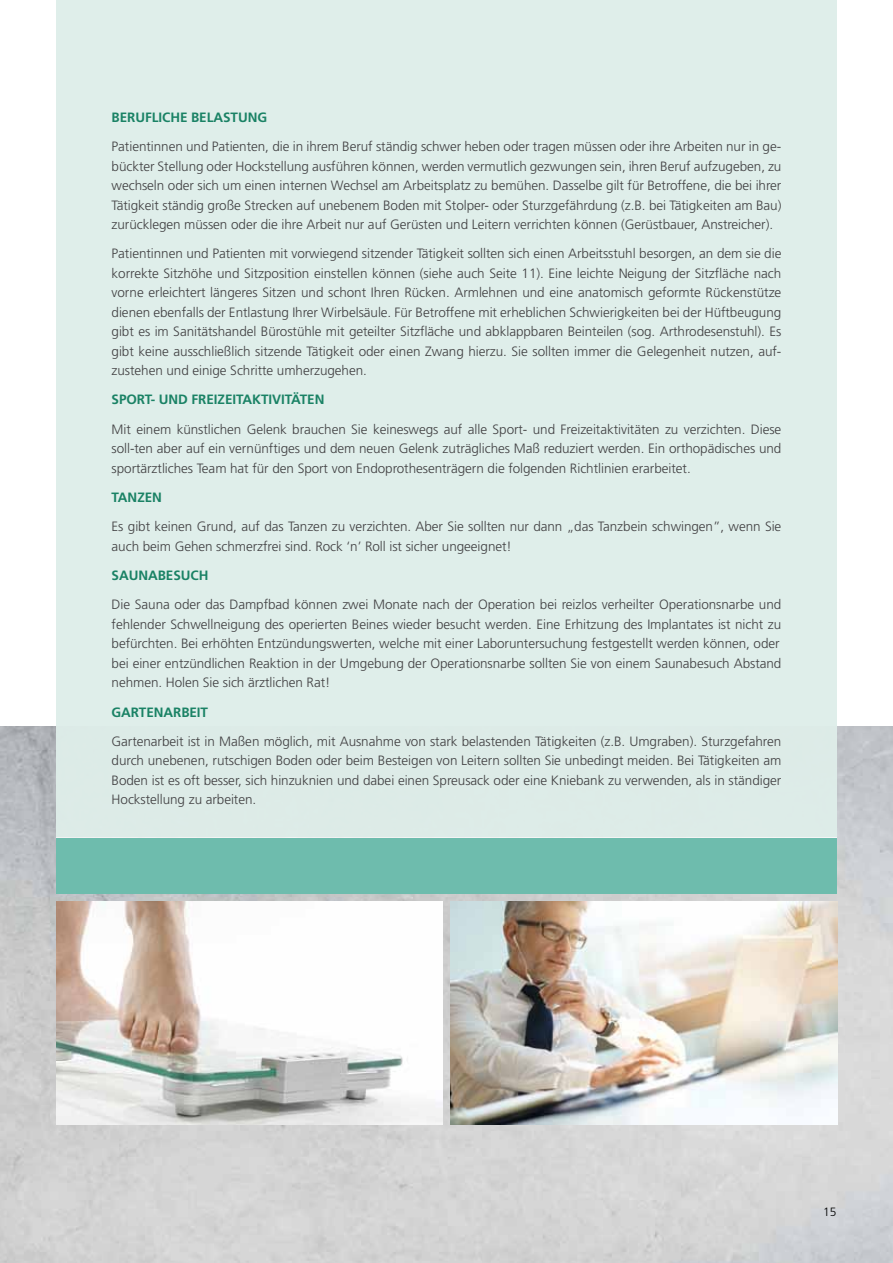
<style>
.page{position:relative;width:893px;height:1263px;background:#fff}
.page>*{position:absolute;margin:0;border:0;box-sizing:border-box;transform-origin:0 0}
.t1{font:300 13.5px/19.5px "Frutiger LT Pro";letter-spacing:-.005em;color:#414042;text-align:justify}
.t2{font:700 13.5px "Frutiger LT Pro";letter-spacing:-.005em;color:#1a8265}
.t3{font:300 12px "Frutiger LT Pro";color:#000}
</style>
<div class="page">
<img style="left:0;top:726px;width:893px;height:537px">
<div style="left:56px;top:0;width:781px;height:837px;background:#dfeeea"></div>
<img style="left:451px;top:901px;width:386px;height:224px">
<img style="left:56px;top:901px;width:386px;height:224px">
<div style="left:56px;top:838px;width:781px;height:56px;background:#6ebcad"></div>
<p class="t2" style="left:112px;top:109px;width:97px">BERUFLICHE BELAST</p>
<p class="t2" style="left:238px;top:109px;width:20px">UNG</p>
<p class="t1" style="left:112px;top:137px;width:671px">Patientinnen und Patienten, die in ihrem Beruf ständig schwer heben oder tragen müssen oder ihre Arbeiten nur in ge&shy;bückter Stellung oder Hockstellung ausführen können, werden vermutlich gezwungen sein, ihren Beruf aufzugeben, zu wechseln oder sich um einen internen Wechsel am Arbeitsplatz zu bemühen. Dasselbe gilt für Betroffene, die bei ihrer Tätigkeit ständig große Strecken auf unebenem Boden mit Stolper- oder Sturzgefährdung (z.B. bei Tätigkeiten am Bau) zurücklegen müssen oder die ihre Arbeit nur auf Gerüsten und Leitern verrichten können (Gerüstbauer, Anstreicher).</p>
<p class="t1" style="left:112px;top:244px;width:671px">Patientinnen und Patienten mit vorwiegend sitzender Tätigkeit sollten sich einen Arbeitsstuhl besorgen, an dem sie die korrekte Sitzhöhe und Sitzposition einstellen können (siehe auch Seite 11). Eine leichte Neigung der Sitzfläche nach vorne erleichtert längeres Sitzen und schont Ihren Rücken. Armlehnen und eine anatomisch geformte Rückenstütze dienen ebenfalls der Entlastung Ihrer Wirbelsäule. Für Betroffene mit erheblichen Schwierigkeiten bei der Hüftbeugung gibt es im Sanitätshandel Bürostühle mit geteilter Sitzfläche und abklappbaren Beinteilen (sog. Arthrodesenstuhl). Es gibt keine ausschließlich sitzende Tätigkeit oder einen Zwang hierzu. Sie sollten immer die Gelegenheit nutzen, auf&shy;zustehen und einige Schritte umherzugehen.</p>
<p class="t2" style="left:112px;top:392px;width:103px">SPORT- UND FREIZEITAKTI</p>
<p class="t2" style="left:272px;top:392px;width:37px">VITÄTEN</p>
<p class="t1" style="left:112px;top:419px;width:671px">Mit einem künstlichen Gelenk brauchen Sie keineswegs auf alle Sport- und Freizeitaktivitäten zu verzichten. Diese soll-ten aber auf ein vernünftiges und dem neuen Gelenk zuträgliches Maß reduziert werden. Ein orthopädisches und sportärztliches Team hat für den Sport von Endoprothesenträgern die folgenden Richtlinien erarbeitet.</p>
<p class="t2" style="left:112px;top:489px;width:16px">TANZEN</p>
<p class="t1" style="left:112px;top:517px;width:671px">Es gibt keinen Grund, auf das Tanzen zu verzichten. Aber Sie sollten nur dann „das Tanzbein schwingen”, wenn Sie auch beim Gehen schmerzfrei sind. Rock ‘n’ Roll ist sicher ungeeignet!</p>
<p class="t2" style="left:112px;top:567px;width:36px">SAUNABES</p>
<p class="t2" style="left:181px;top:567px;width:27px">UCH</p>
<p class="t1" style="left:112px;top:595px;width:671px;text-align:left">Die Sauna oder das Dampfbad können zwei Monate nach der Operation bei reizlos verheilter Operationsnarbe und fehlender Schwellneigung des operierten Beines wieder besucht werden. Eine Erhitzung des Implantates ist nicht zu befürchten. Bei erhöhten Entzündungswerten, welche mit einer Laboruntersuchung festgestellt werden können, oder bei einer entzündlichen Reaktion in der Umgebung der Operationsnarbe sollten Sie von einem Saunabesuch Abstand nehmen. Holen Sie sich ärztlichen Rat!</p>
<p class="t2" style="left:112px;top:704px;width:37px">GARTENA</p>
<p class="t2" style="left:173px;top:704px;width:16px">RBEIT</p>
<p class="t1" style="left:112px;top:731px;width:671px">Gartenarbeit ist in Maßen möglich, mit Ausnahme von stark belastenden Tätigkeiten (z.B. Umgraben). Sturzgefahren durch unebenen, rutschigen Boden oder beim Besteigen von Leitern sollten Sie unbedingt meiden. Bei Tätigkeiten am Boden ist es oft besser, sich hinzuknien und dabei einen Spreusack oder eine Kniebank zu verwenden, als in ständiger Hockstellung zu arbeiten.</p>
<p class="t3" style="left:823px;top:1204px;width:15px">15</p>
</div>
